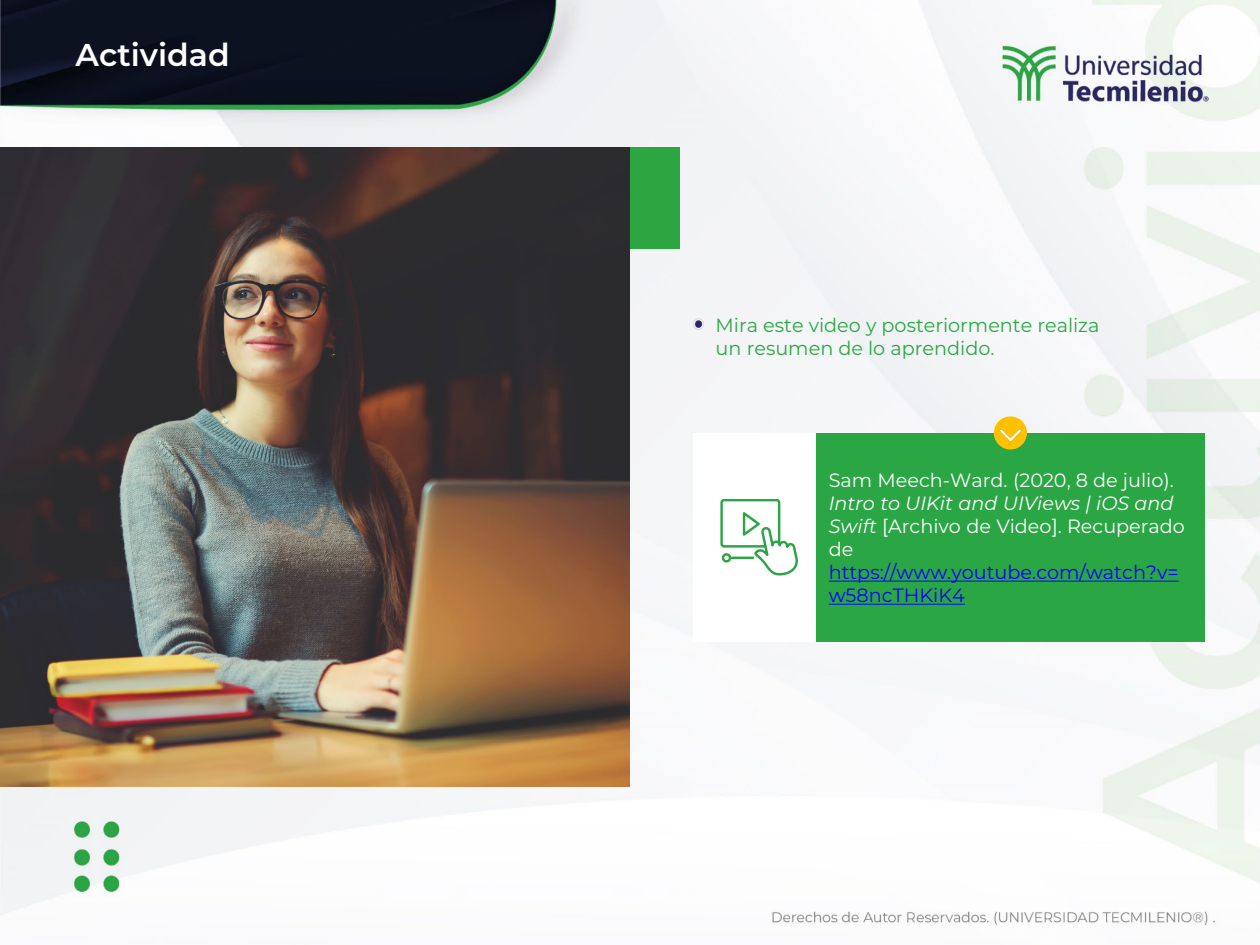
<style>
.page{position:relative;width:1260px;height:945px;background:#fff}
.page>*{position:absolute;margin:0;border:0;box-sizing:border-box;transform-origin:0 0}
.t1{font:600 31.5px "Montserrat";color:#fff}
.t2{font:19.25px/23.1px "Montserrat";color:#fff}
.t3{font:19.25px/23.1px "Montserrat";color:#2ba645}
.s1{font-style:italic}
.s2{color:#00f}
</style>
<div class="page">
<img style="left:0;top:0;width:1260px;height:925px">
<img style="left:692px;top:317px;width:12px;height:14px">
<img style="left:0;top:147px;width:629px;height:640px">
<div style="left:630px;top:147px;width:49px;height:101px;background:#2ca640"></div>
<div style="left:816px;top:433px;width:389px;height:209px;background:#2ba645"></div>
<svg style="left:829px;top:581px;width:350px;height:1px"></svg>
<svg style="left:829px;top:604px;width:136px;height:1px"></svg>
<svg style="left:994px;top:416px;width:33px;height:34px"></svg>
<img style="left:992px;top:418px;width:36px;height:32px">
<div style="left:693px;top:433px;width:122px;height:209px;background:#fff"></div>
<svg style="left:720px;top:499px;width:78px;height:77px"></svg>
<p class="t1" style="left:76px;top:32px;width:156px">Actividad</p>
<p class="t3" style="left:716px;top:313px;width:385px">Mira este video y posteriormente realiza un resumen de lo aprendido.</p>
<p class="t2" style="left:829px;top:468px;width:358px">Sam Meech-Ward. (2020, 8 de julio).<br><span class="s1">Intro to UIKit and UIViews | iOS and<br>Swift</span> [Archivo de Video]. Recuperado de <span class="s2">https://www.youtube.com/watch?v= w58ncTHKiK4</span></p>
</div>
